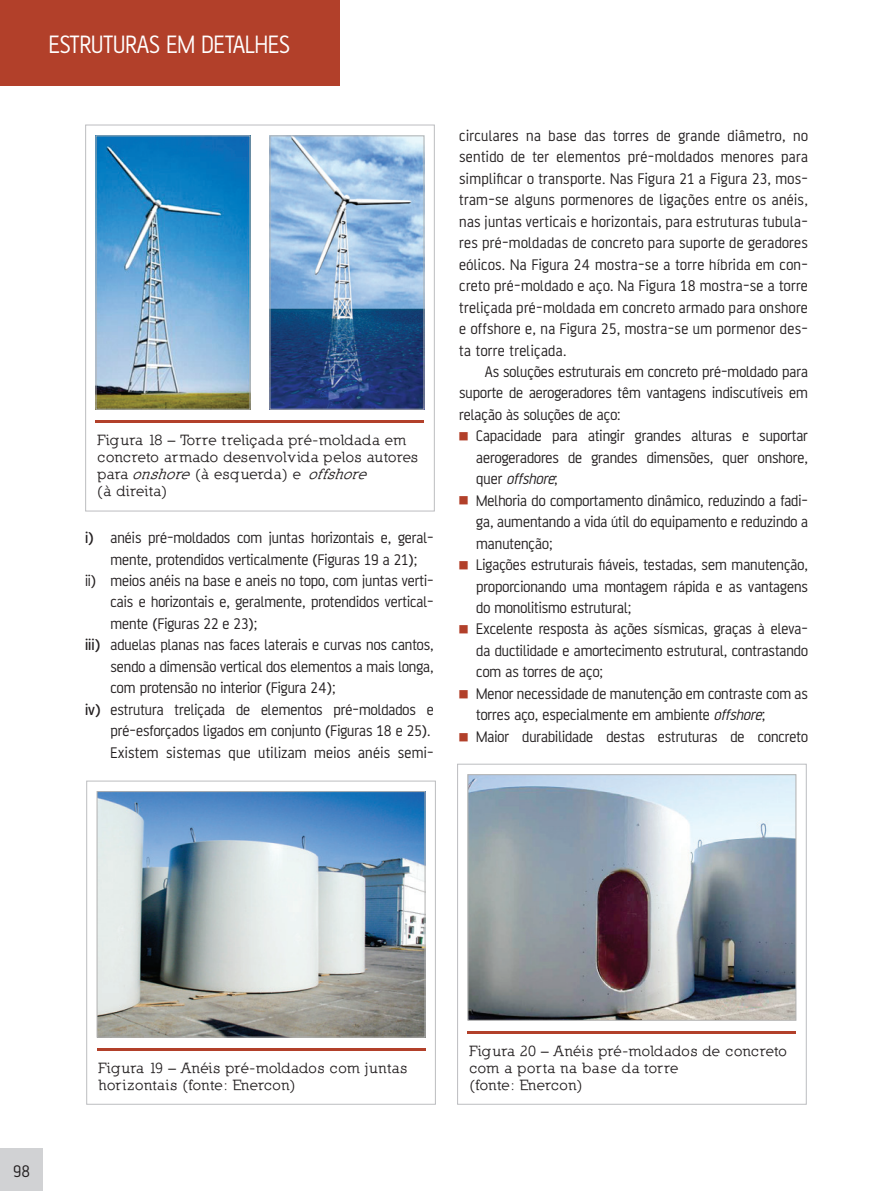
<style>
.page{position:relative;width:893px;height:1191px;background:#fff}
.page>*{position:absolute;margin:0;border:0;box-sizing:border-box;transform-origin:0 0}
.t1{font:27px "AF Battersea";color:#fff;scale:.95 1}
.t2{font:18px "AF Battersea";color:#231f20}
.t3{font:16.5px/21.5px "AF Battersea";color:#231f20;text-align:justify}
.t4{font:16.5px "AF Battersea";letter-spacing:.02em;color:#231f20}
.t5{font:700 15px/17.2px "Nilland";letter-spacing:.03em;color:#231f20}
.t6{font:italic 700 15px "Nilland";color:#231f20}
.s1{font-style:italic}
.s2{font-weight:500}
.s3{color:#b2402a}
</style>
<div class="page">
<div style="left:0;top:1148px;width:43px;height:43px;background:#d1d2d4"></div>
<div style="left:0;top:0;width:340px;height:85px;background:#b2402a"></div>
<div style="left:85px;top:125px;width:349px;height:386px;border:1px solid #bcbdc0"></div>
<svg style="left:96px;top:420px;width:328px;height:2px"></svg>
<svg style="left:96px;top:135px;width:154px;height:274px;background:#5b9cc5"></svg>
<svg style="left:270px;top:135px;width:154px;height:274px;background:#6e91bb"></svg>
<div style="left:87px;top:781px;width:349px;height:323px;border:1px solid #bcbdc0"></div>
<svg style="left:97px;top:1048px;width:328px;height:2px"></svg>
<img style="left:97px;top:791px;width:328px;height:246px">
<div style="left:457px;top:764px;width:349px;height:340px;border:1px solid #bcbdc0"></div>
<svg style="left:468px;top:1031px;width:328px;height:2px"></svg>
<img style="left:468px;top:774px;width:328px;height:246px">
<h1 class="t1" style="left:49px;top:30px;width:255px">ESTRUTURAS EM DETALHES</h1>
<p class="t5" style="left:97px;top:431px;width:322px">Figura 18 – Torre treliçada pré-moldada em concreto armado desenvolvida pelos autores p a r a <span class="s1">onshore</span>(à esquerda) e<br>(à direita)</p>
<p class="t6" style="left:308px;top:465px;width:65px">offshore</p>
<p class="t3" style="left:85px;top:527px;width:350px"><span class="s2">i)</span> anéis pré-moldados com juntas horizontais e, geral-</p>
<p class="t3" style="left:111px;top:548px;width:308px">mente, protendidos verticalmente (Figuras 19 a 21);</p>
<p class="t3" style="left:85px;top:570px;width:350px">ii) meios anéis na base e aneis no topo, com juntas verti-</p>
<p class="t3" style="left:111px;top:591px;width:325px">cais e horizontais e, geralmente, protendidos vertical-</p>
<p class="t3" style="left:111px;top:612px;width:148px">mente (Figuras 22 e 23);</p>
<p class="t3" style="left:85px;top:634px;width:350px"><span class="s2">iii)</span> aduelas planas nas faces laterais e curvas nos cantos,</p>
<p class="t3" style="left:111px;top:655px;width:325px">sendo a dimensão vertical dos elementos a mais longa,</p>
<p class="t3" style="left:111px;top:677px;width:227px">com protensão no interior (Figura 24);</p>
<p class="t3" style="left:85px;top:698px;width:350px"><span class="s2">iv)</span> estrutura treliçada de elementos pré-moldados e</p>
<p class="t3" style="left:111px;top:720px;width:321px">pré-esforçados ligados em conjunto (Figuras 18 e 25).</p>
<p class="t4" style="left:111px;top:743px;width:325px">Existem sistemas que utilizam meios anéis semi-</p>
<p class="t3" style="left:459px;top:125px;width:350px">circulares na base das torres de grande diâmetro, no sentido de ter elementos pré-moldados menores para simplificar o transporte. Nas Figura 21 a Figura 23, mos&shy;tram-se alguns pormenores de ligações entre os anéis, nas juntas verticais e horizontais, para estruturas tubula&shy;res pré-moldadas de concreto para suporte de geradores eólicos. Na Figura 24 mostra-se a torre híbrida em con&shy;creto pré-moldado e aço. Na Figura 18 mostra-se a torre treliçada pré-moldada em concreto armado para onshore e offshore e, na Figura 25, mostra-se um pormenor des&shy;ta torre treliçada.</p>
<p class="t3" style="left:459px;top:361px;width:350px;text-indent:26px">As soluções estruturais em concreto pré-moldado para suporte de aerogeradores têm vantagens indiscutíveis em relação às soluções de aço:</p>
<p class="t3" style="left:476px;top:425px;width:333px;text-indent:-17px"><span class="s3">■</span> Capacidade para atingir grandes alturas e suportar aerogeradores de grandes dimensões, quer onshore, q u e r <span class="s1">offshore</span>;</p>
<p class="t3" style="left:476px;top:489px;width:333px;text-indent:-17px"><span class="s3">■</span> Melhoria do comportamento dinâmico, reduzindo a fadi&shy;ga, aumentando a vida útil do equipamento e reduzindo a manutenção;</p>
<p class="t3" style="left:476px;top:554px;width:333px;text-indent:-17px"><span class="s3">■</span> Ligações estruturais fiáveis, testadas, sem manutenção, proporcionando uma montagem rápida e as vantagens do monolitismo estrutural;</p>
<p class="t3" style="left:476px;top:618px;width:333px;text-indent:-17px"><span class="s3">■</span> Excelente resposta às ações sísmicas, graças à eleva&shy;da ductilidade e amortecimento estrutural, contrastando com as torres de aço;</p>
<p class="t3" style="left:476px;top:682px;width:333px;text-indent:-17px"><span class="s3">■</span> Menor necessidade de manutenção em contraste com as torres aço, especialmente em ambiente <span class="s1">offshore</span>;</p>
<p class="t3" style="left:459px;top:725px;width:350px"><span class="s3">■</span> Maior durabilidade destas estruturas de concreto</p>
<p class="t2" style="left:13px;top:1161px;width:18px">98</p>
<p class="t5" style="left:99px;top:1058px;width:310px">Figura 19 – Anéis pré-moldados com juntas horizontais (fonte: Enercon)</p>
<p class="t5" style="left:469px;top:1042px;width:319px">Figura 20 – Anéis pré-moldados de concreto com a porta na base da torre<br>(fonte: Enercon)</p>
</div>
